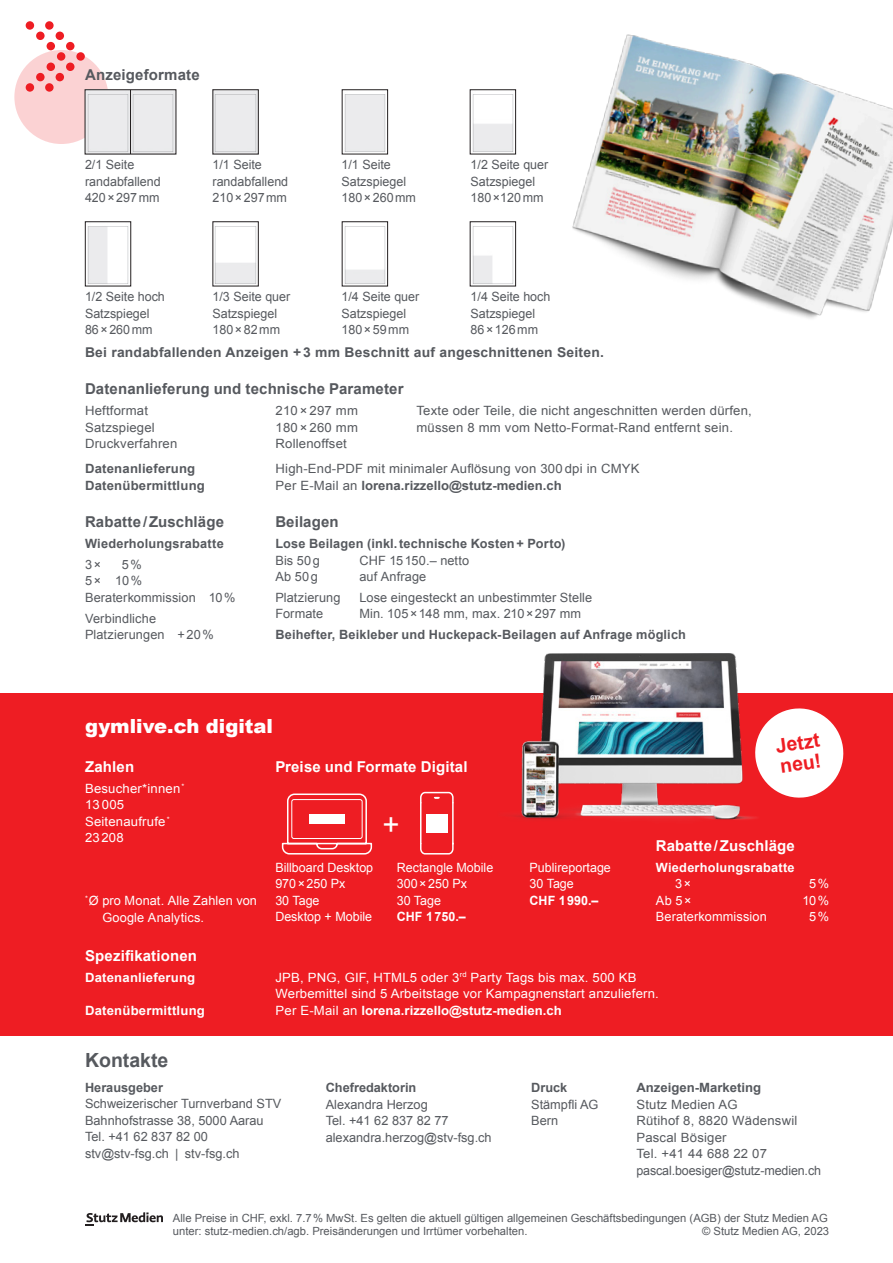
<style>
.page{position:relative;width:893px;height:1263px;background:#fff}
.page>*{position:absolute;margin:0;border:0;box-sizing:border-box;transform-origin:0 0}
.t1{font:30px "Arial";color:#fff}
.t2{font:900 19.5px "Arial";color:#fff}
.t3{font:700 19.5px/21px "Arial";color:#ee1d23}
.t4{font:700 19.5px "Arial";color:#56595e}
.t5{font:700 15px "Arial";letter-spacing:.01em;color:#56595e}
.t6{font:700 15px "Arial";letter-spacing:.01em;color:#fff}
.t7{font:700 13.5px "Arial";letter-spacing:.015em;color:#56595e}
.t8{font:12.75px/16.5px "Arial";color:#56595e}
.t9{font:12.75px/16.5px "Arial";letter-spacing:.015em;color:#fff}
.t10{font:700 12.75px "Arial";letter-spacing:.015em;color:#56595e}
.t11{font:700 12.75px "Arial";letter-spacing:.015em;color:#fff}
.t12{font:11.25px/12.8px "Arial";color:#56595e}
.s1{font-weight:400}
</style>
<div class="page">
<div style="left:0;top:693px;width:893px;height:342px;background:#ee1d23"></div>
<div style="left:14px;top:50px;width:94px;height:94px;background:#fbd2d3;border-radius:50%"></div>
<div style="left:26px;top:83px;width:8px;height:9px;background:#ee1d23;border-radius:50%"></div>
<div style="left:26px;top:21px;width:8px;height:9px;background:#ee1d23;border-radius:50%"></div>
<div style="left:47px;top:42px;width:8px;height:8px;background:#ee1d23;border-radius:50%"></div>
<div style="left:47px;top:63px;width:8px;height:8px;background:#ee1d23;border-radius:50%"></div>
<div style="left:36px;top:73px;width:9px;height:8px;background:#ee1d23;border-radius:50%"></div>
<div style="left:36px;top:32px;width:9px;height:8px;background:#ee1d23;border-radius:50%"></div>
<div style="left:57px;top:52px;width:8px;height:9px;background:#ee1d23;border-radius:50%"></div>
<div style="left:45px;top:83px;width:9px;height:9px;background:#ee1d23;border-radius:50%"></div>
<div style="left:45px;top:21px;width:9px;height:9px;background:#ee1d23;border-radius:50%"></div>
<div style="left:66px;top:42px;width:9px;height:8px;background:#ee1d23;border-radius:50%"></div>
<div style="left:66px;top:63px;width:9px;height:8px;background:#ee1d23;border-radius:50%"></div>
<div style="left:56px;top:73px;width:8px;height:8px;background:#ee1d23;border-radius:50%"></div>
<div style="left:56px;top:32px;width:8px;height:8px;background:#ee1d23;border-radius:50%"></div>
<div style="left:76px;top:52px;width:9px;height:9px;background:#ee1d23;border-radius:50%"></div>
<img style="left:87px;top:92px;width:87px;height:60px">
<div style="left:130px;top:90px;width:46px;height:64px;border:1px solid #231f20"></div>
<img style="left:215px;top:92px;width:41px;height:60px">
<img style="left:344px;top:94px;width:42px;height:58px">
<div style="left:342px;top:90px;width:46px;height:64px;border:1px solid #231f20"></div>
<img style="left:87px;top:226px;width:42px;height:58px">
<div style="left:85px;top:222px;width:46px;height:64px;border:1px solid #231f20"></div>
<img style="left:344px;top:226px;width:42px;height:58px">
<div style="left:342px;top:222px;width:46px;height:64px;border:1px solid #231f20"></div>
<svg style="left:281px;top:793px;width:92px;height:62px"></svg>
<div style="left:309px;top:814px;width:36px;height:10px;background:#fff"></div>
<svg style="left:420px;top:828px;width:34px;height:27px"></svg>
<div style="left:426px;top:815px;width:22px;height:18px;background:#fff"></div>
<img style="left:469px;top:34px;width:424px;height:285px">
<svg style="left:85px;top:1212px;width:78px;height:13px"></svg>
<img style="left:420px;top:654px;width:337px;height:174px">
<img style="left:215px;top:226px;width:41px;height:58px">
<svg style="left:752px;top:705px;width:92px;height:95px"></svg>
<p class="t5" style="left:85px;top:64px;width:116px">Anzeigeformate</p>
<p class="t8" style="left:85px;top:157px;width:51px">2/1 Seite</p>
<p class="t8" style="left:213px;top:157px;width:51px">1/1 Seite</p>
<p class="t8" style="left:342px;top:157px;width:51px">1/1 Seite</p>
<p class="t8" style="left:471px;top:157px;width:79px">1/2 Seite quer</p>
<p class="t8" style="left:85px;top:173px;width:77px">randabfallend</p>
<p class="t8" style="left:213px;top:173px;width:77px">randabfallend</p>
<p class="t8" style="left:342px;top:173px;width:66px">Satzspiegel</p>
<p class="t8" style="left:471px;top:173px;width:66px">Satzspiegel</p>
<p class="t8" style="left:85px;top:190px;width:76px">420×297mm</p>
<p class="t8" style="left:213px;top:190px;width:76px">210×297mm</p>
<p class="t8" style="left:342px;top:190px;width:76px">180×260mm</p>
<p class="t8" style="left:471px;top:190px;width:74px">180×120mm</p>
<p class="t8" style="left:85px;top:289px;width:81px">1/2 Seite hoch</p>
<p class="t8" style="left:213px;top:289px;width:79px">1/3 Seite quer</p>
<p class="t8" style="left:342px;top:289px;width:79px">1/4 Seite quer</p>
<p class="t8" style="left:471px;top:289px;width:81px">1/4 Seite hoch</p>
<p class="t8" style="left:85px;top:305px;width:66px">Satzspiegel</p>
<p class="t8" style="left:213px;top:305px;width:66px">Satzspiegel</p>
<p class="t8" style="left:342px;top:305px;width:66px">Satzspiegel</p>
<p class="t8" style="left:471px;top:305px;width:66px">Satzspiegel</p>
<p class="t8" style="left:85px;top:322px;width:69px">86×260mm</p>
<p class="t8" style="left:213px;top:322px;width:69px">180×82mm</p>
<p class="t8" style="left:342px;top:322px;width:69px">180×59mm</p>
<p class="t8" style="left:471px;top:322px;width:69px">86×126mm</p>
<p class="t7" style="left:85px;top:344px;width:520px">Bei randabfallenden Anzeigen + 3 mm Beschnitt auf angeschnittenen Seiten.</p>
<p class="t5" style="left:85px;top:379px;width:320px">Datenanlieferung und technische Parameter</p>
<p class="t8" style="left:85px;top:402px;width:65px">Heftformat</p>
<p class="t8" style="left:276px;top:402px;width:84px">210 × 297 mm</p>
<p class="t8" style="left:85px;top:419px;width:71px">Satzspiegel</p>
<p class="t8" style="left:276px;top:419px;width:84px">180 × 260 mm</p>
<p class="t8" style="left:85px;top:435px;width:94px">Druckverfahren</p>
<p class="t8" style="left:276px;top:435px;width:73px">Rollenoffset</p>
<p class="t10" style="left:85px;top:460px;width:112px">Datenanlieferung</p>
<p class="t8" style="left:276px;top:460px;width:366px">High-End-PDF mit minimaler Auflösung von 300 dpi in CMYK</p>
<p class="t10" style="left:85px;top:477px;width:121px">Datenübermittlung</p>
<p class="t10" style="left:276px;top:477px;width:288px"><span class="s1">Per E-Mail an</span> lorena.rizzello@stutz-medien.ch</p>
<p class="t8" style="left:416px;top:402px;width:337px;line-height:17.2px">Texte oder Teile, die nicht angeschnitten werden dürfen, müssen 8 mm vom Netto-Format-Rand entfernt sein.</p>
<p class="t5" style="left:85px;top:512px;width:141px">Rabatte/Zuschläge</p>
<p class="t10" style="left:85px;top:535px;width:140px">Wiederholungsrabatte</p>
<p class="t8" style="left:85px;top:556px;width:17px">3×</p>
<p class="t8" style="left:85px;top:556px;width:152px;text-indent:37px">5%<br>5× 10%<br>Beraterkommission 10%</p>
<p class="t8" style="left:85px;top:610px;width:130px">Verbindliche<br>Platzierungen +20%</p>
<p class="t5" style="left:275px;top:512px;width:65px">Beilagen</p>
<p class="t10" style="left:275px;top:535px;width:292px">Lose Beilagen (inkl.technische Kosten+ Porto)</p>
<p class="t8" style="left:275px;top:552px;width:46px">Bis 50g</p>
<p class="t8" style="left:359px;top:552px;width:111px">CHF 15150.– netto</p>
<p class="t8" style="left:275px;top:568px;width:44px">Ab 50g</p>
<p class="t8" style="left:359px;top:568px;width:69px">auf Anfrage</p>
<p class="t8" style="left:275px;top:589px;width:67px">Platzierung</p>
<p class="t8" style="left:359px;top:589px;width:235px">Lose eingesteckt an unbestimmter Stelle</p>
<p class="t8" style="left:275px;top:606px;width:49px">Formate</p>
<p class="t8" style="left:359px;top:606px;width:223px">Min. 105×148 mm, max. 210×297 mm</p>
<p class="t10" style="left:275px;top:626px;width:412px">Beihefter, Beikleber und Huckepack-Beilagen auf Anfrage möglich</p>
<h2 class="t2" style="left:85px;top:712px;width:189px">gymlive.ch digital</h2>
<p class="t6" style="left:85px;top:757px;width:51px">Zahlen</p>
<p class="t9" style="left:85px;top:780px;width:101px">Besucher*innen<sup>*<br></sup>13 005<br>Seitenaufrufe<sup>*<br></sup>23208</p>
<p class="t9" style="left:102px;top:892px;width:156px;text-indent:-17px"><sup>*</sup> Ø pro Monat. Alle Zahlen von<br>Google Analytics.</p>
<p class="t6" style="left:275px;top:757px;width:194px">Preise und Formate Digital</p>
<h1 class="t1" style="left:383px;top:805px;width:19px">+</h1>
<p class="t9" style="left:275px;top:859px;width:99px">Billboard Desktop</p>
<p class="t9" style="left:397px;top:859px;width:98px">Rectangle Mobile</p>
<p class="t9" style="left:530px;top:859px;width:83px">Publireportage</p>
<p class="t9" style="left:275px;top:875px;width:72px">970×250 Px</p>
<p class="t9" style="left:397px;top:875px;width:72px">300×250 Px</p>
<p class="t9" style="left:530px;top:875px;width:46px">30 Tage</p>
<p class="t9" style="left:275px;top:892px;width:46px">30 Tage</p>
<p class="t9" style="left:397px;top:892px;width:46px">30 Tage</p>
<p class="t11" style="left:530px;top:892px;width:70px">CHF 1990.–</p>
<p class="t9" style="left:275px;top:908px;width:98px">Desktop + Mobile</p>
<p class="t11" style="left:397px;top:908px;width:70px">CHF 1750.–</p>
<h2 class="t3" style="left:774px;top:736px;width:46px;rotate:-8deg">Jetzt neu!</h2>
<p class="t6" style="left:656px;top:836px;width:141px">Rabatte/Zuschläge</p>
<p class="t11" style="left:656px;top:859px;width:140px">Wiederholungsrabatte</p>
<p class="t9" style="left:675px;top:875px;width:17px">3×</p>
<p class="t9" style="left:809px;top:875px;width:22px">5%</p>
<p class="t9" style="left:656px;top:892px;width:37px">Ab 5×</p>
<p class="t9" style="left:802px;top:892px;width:28px">10%</p>
<p class="t9" style="left:656px;top:908px;width:112px">Beraterkommission</p>
<p class="t9" style="left:809px;top:908px;width:22px">5%</p>
<p class="t6" style="left:85px;top:946px;width:114px">Spezifikationen</p>
<p class="t11" style="left:85px;top:969px;width:112px">Datenanlieferung</p>
<p class="t9" style="left:276px;top:969px;width:385px">JPB, PNG, GIF, HTML5 oder 3<sup>rd</sup> Party Tags bis max. 500 KB<br>Werbemittel sind 5 Arbeitstage vor Kampagnenstart anzuliefern.</p>
<p class="t11" style="left:85px;top:1002px;width:121px">Datenübermittlung</p>
<p class="t11" style="left:276px;top:1002px;width:288px"><span class="s1">Per E-Mail an</span> lorena.rizzello@stutz-medien.ch</p>
<h2 class="t4" style="left:85px;top:1047px;width:85px">Kontakte</h2>
<p class="t10" style="left:85px;top:1079px;width:79px">Herausgeber</p>
<p class="t8" style="left:85px;top:1096px;width:198px">Schweizerischer Turnverband STV<br>Bahnhofstrasse 38, 5000 Aarau<br>Tel. +41 62 837 82 00 stv@stv-fsg.ch | stv-fsg.ch</p>
<p class="t10" style="left:326px;top:1079px;width:92px">Chefredaktorin</p>
<p class="t8" style="left:326px;top:1096px;width:168px">Alexandra Herzog<br>Tel. +41 62 837 82 77 alexandra.herzog@stv-fsg.ch</p>
<p class="t10" style="left:531px;top:1079px;width:38px">Druck</p>
<p class="t8" style="left:531px;top:1096px;width:69px">Stämpfli AG<br>Bern</p>
<p class="t10" style="left:636px;top:1079px;width:126px">Anzeigen-Marketing</p>
<p class="t8" style="left:636px;top:1096px;width:186px">Stutz Medien AG<br>Rütihof 8, 8820 Wädenswil<br>Pascal Bösiger<br>Tel. +41 44 688 22 07 pascal.boesiger@stutz-medien.ch</p>
<p class="t12" style="left:173px;top:1211px;width:656px">Alle Preise in CHF, exkl. 7.7% MwSt. Es gelten die aktuell gültigen allgemeinen Geschäftsbedingungen (AGB) der Stutz Medien AG unter: stutz-medien.ch/agb. Preisänderungen und Irrtümer vorbehalten.</p>
<p class="t12" style="left:702px;top:1224px;width:129px">© Stutz Medien AG, 2023</p>
</div>
